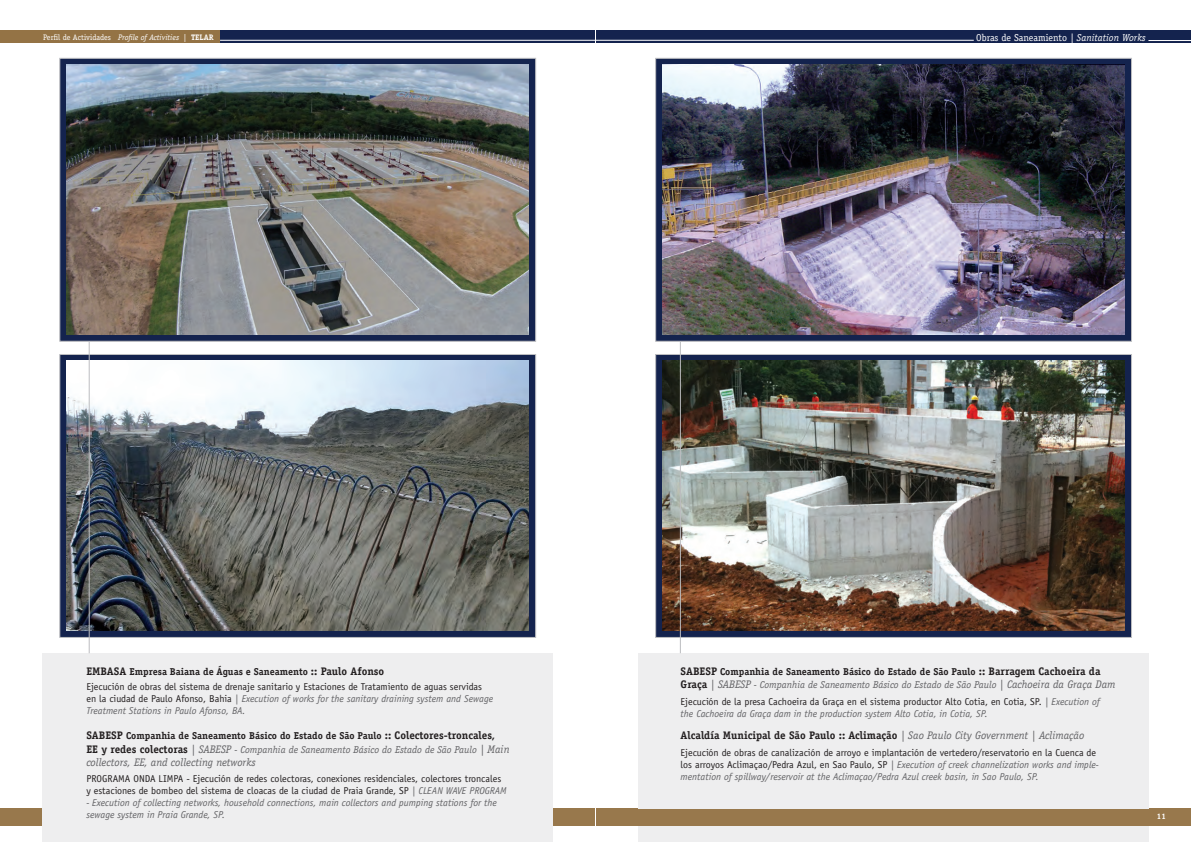
<style>
.page{position:relative;width:1191px;height:842px;background:#fff}
.page>*{position:absolute;margin:0;border:0;box-sizing:border-box;transform-origin:0 0}
.t1{font:700 11px/13.2px "Officina Serif Std";color:#231f20}
.t2{font:italic 11px "Officina Serif Std";color:#636366}
.t3{font:10px/12px "Officina Sans Std";color:#231f20}
.t4{font:italic 10px/12px "Officina Sans Std";color:#636366}
.t5{font:italic 10px/13.2px "Officina Serif Std";color:#636366}
.t6{font:700 10px "Officina Serif Std";color:#231f20}
.t7{font:10px "Officina Serif Std";color:#fff}
.t8{font:8px "Officina Serif Std";color:#fff}
.t9{font:700 8px "Officina Serif Std";color:#fff}
.s1{font-style:italic}
.s2{font-weight:700}
.s3{font-size:11px}
.s4{font-style:italic;color:#636366}
.s5{font-size:10px}
.s6{font-weight:400;font-style:italic;color:#636366}
.s7{font-weight:400;font-style:italic;font-size:10px;color:#636366}
.s8{font-weight:700;font-style:normal;font-size:11px;color:#231f20}
.s9{font-weight:700;font-style:normal;color:#231f20}
.s10{font-style:normal;color:#231f20}
</style>
<div class="page">
<div style="left:596px;top:808px;width:595px;height:18px;background:#98784c"></div>
<div style="left:0;top:808px;width:595px;height:18px;background:#98784c"></div>
<div style="left:146px;top:30px;width:449px;height:13px;background:#14234e"></div>
<div style="left:596px;top:30px;width:595px;height:13px;background:#14234e"></div>
<div style="left:0;top:30px;width:220px;height:13px;background:#947345"></div>
<hr style="left:220px;top:40px;width:375px;height:1px;background:#fff">
<div style="left:60px;top:58px;width:476px;height:283px;background:#14234e;border:1px solid #bcbdc0"></div>
<div style="left:655px;top:58px;width:476px;height:283px;background:#14234e;border:1px solid #bcbdc0"></div>
<div style="left:60px;top:354px;width:476px;height:284px;background:#14234e;border:1px solid #bcbdc0"></div>
<div style="left:655px;top:354px;width:476px;height:284px;background:#14234e;border:1px solid #bcbdc0"></div>
<div style="left:43px;top:653px;width:510px;height:189px;background:#eeeeef"></div>
<img style="left:67px;top:65px;width:462px;height:270px">
<img style="left:662px;top:65px;width:462px;height:270px">
<img style="left:67px;top:361px;width:462px;height:270px">
<img style="left:662px;top:361px;width:462px;height:270px">
<hr style="left:89px;top:341px;width:1px;height:312px;background:#bcbdc0">
<div style="left:638px;top:653px;width:510px;height:155px;background:#eeeeef"></div>
<div style="left:638px;top:826px;width:510px;height:16px;background:#eeeeef"></div>
<hr style="left:595px;top:40px;width:378px;height:1px;background:#fff">
<hr style="left:1148px;top:40px;width:43px;height:1px;background:#fff">
<hr style="left:680px;top:341px;width:1px;height:312px;background:#bcbdc0">
<p class="t8" style="left:43px;top:32px;width:172px">Perfil de Actividades <span class="s1">Profile of Activities</span> | <span class="s2">TELAR</span></p>
<p class="t7" style="left:976px;top:32px;width:171px">Obras de Saneamiento <span class="s1">| Sanitation Works</span></p>
<p class="t6" style="left:86px;top:665px;width:299px"><span class="s3">EMBASA</span> Empresa Baiana de Águas e Saneamento <span class="s3">:: Paulo Afonso</span></p>
<p class="t3" style="left:86px;top:681px;width:408px">Ejecución de obras del sistema de drenaje sanitario y Estaciones de Tratamiento de aguas servidas en la ciudad de Paulo Afonso, Bahia <span class="s4">| Execution of works for the sanitary draining system and Sewage<br>Treatment Stations in Paulo Afonso, BA.</span></p>
<p class="t1" style="left:86px;top:729px;width:425px">SABESP <span class="s5">Companhia de Saneamento Básico do Estado de São Paulo</span> :: Colectores-troncales,<br>EE y redes colectoras <span class="s6">| SABESP</span> <span class="s7">- Companhia de Saneamento Básico do Estado de São Paulo</span> <span class="s6">| Main</span></p>
<p class="t2" style="left:86px;top:756px;width:171px">collectors, EE, and collecting networks</p>
<p class="t3" style="left:86px;top:772px;width:422px">PROGRAMA ONDA LIMPA - Ejecución de redes colectoras, conexiones residenciales, colectores troncales y estaciones de bombeo del sistema de cloacas de la ciudad de Praia Grande, SP <span class="s4">| CLEAN WAVE PROGRAM</span></p>
<p class="t4" style="left:86px;top:796px;width:412px">- Execution of collecting networks, household connections, main collectors and pumping stations for the sewage system in Praia Grande, SP.</p>
<p class="t5" style="left:680px;top:665px;width:436px"><span class="s8">SABESP</span> <span class="s9">Companhia de Saneamento Básico do Estado de São Paulo</span> <span class="s8">:: Barragem Cachoeira da<br>Graça</span> <span class="s3">| SABESP</span> - Companhia de Saneamento Básico do Estado de São Paulo <span class="s3">| Cachoeira da Graça Dam</span></p>
<p class="t4" style="left:680px;top:695px;width:421px"><span class="s10">Ejecución de la presa Cachoeira da Graça en el sistema productor Alto Cotia, en Cotia, SP.</span> | Execution of the Cachoeira da Graça dam in the production system Alto Cotia, in Cotia, SP.</p>
<p class="t1" style="left:680px;top:729px;width:405px">Alcaldía Municipal de São Paulo :: Aclimação <span class="s6">| Sao Paulo City Government | Aclimação</span></p>
<p class="t3" style="left:680px;top:747px;width:420px">Ejecución de obras de canalización de arroyo e implantación de vertedero/reservatorio en la Cuenca de los arroyos Aclimaçao/Pedra Azul, en Sao Paulo, SP <span class="s4">| Execution of creek channelization works and imple&shy;mentation of spillway/reservoir at the Aclimaçao/Pedra Azul creek basin, in Sao Paulo, SP.</span></p>
<p class="t9" style="left:1157px;top:812px;width:10px">11</p>
</div>
